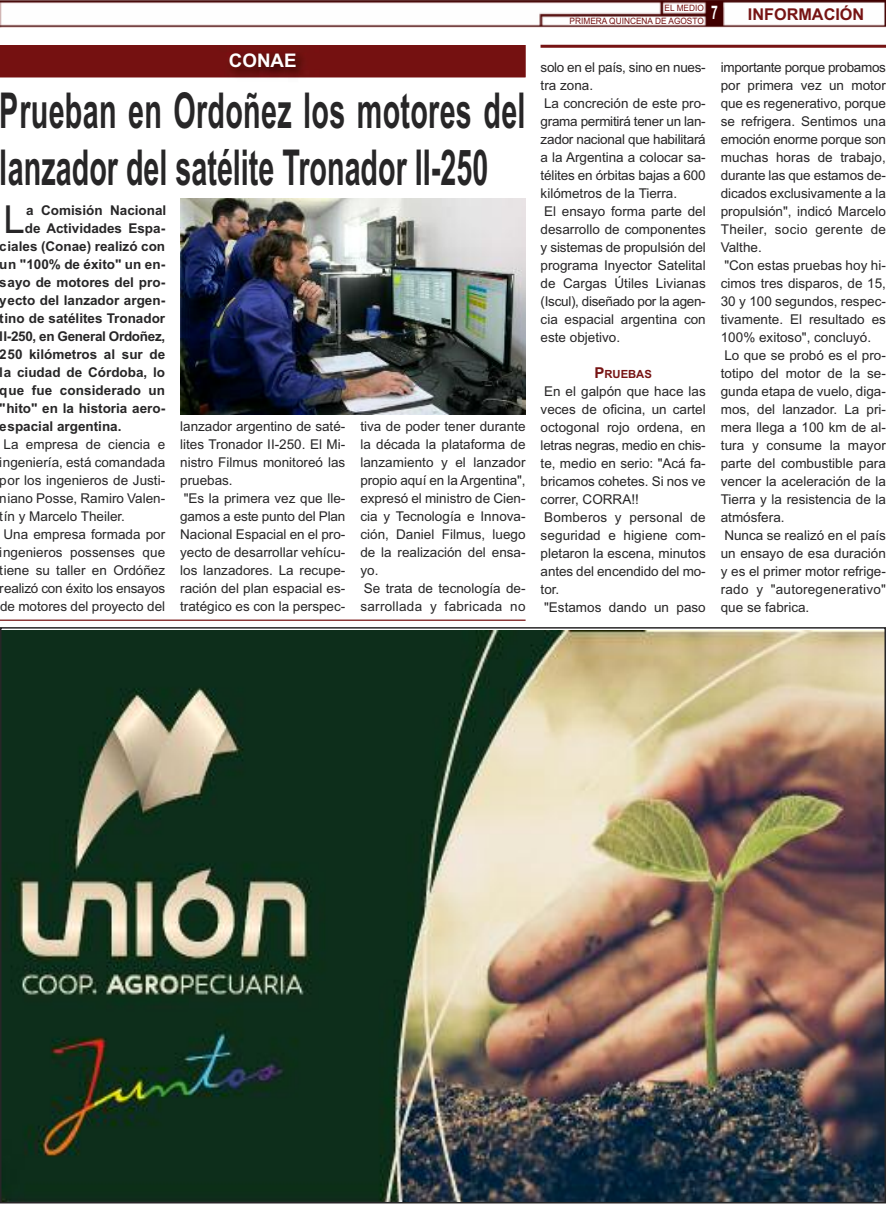
<style>
.page{position:relative;width:886px;height:1205px;background:#fff}
.page>*{position:absolute;margin:0;border:0;box-sizing:border-box;transform-origin:0 0}
.t1{font:700 49.5px/57px "Arial";color:#272627;scale:.58 1}
.t2{font:38.62px "Arial";color:#272627}
.t3{font:700 18.75px "Arial";color:#fff}
.t4{font:700 16.25px "Arial";color:#761313}
.t5{font:13.5px/18px "Arial";color:#272627}
.t6{font:700 13.5px "Arial";color:#272627}
.t7{font:700 13.5px "Arial";letter-spacing:-.025em;color:#272627}
.t8{font:700 11.25px "Arial";color:#761313}
.t9{font:8.75px/13.4px "Arial";color:#761313;scale:.95 1}
.s1{font-size:15px}
</style>
<div class="page">
<img style="left:0;top:44px;width:542px;height:34px">
<img style="left:0;top:45px;width:525px;height:32px">
<img style="left:3px;top:631px;width:880px;height:569px">
<hr style="left:0;top:619px;width:525px;height:2px;background:#761313">
<img style="left:181px;top:198px;width:344px;height:216px">
<hr style="left:540px;top:45px;width:346px;height:3px;background:#761313">
<img style="left:0;top:0;width:886px;height:28px">
<h3 class="t3" style="left:229px;top:50px;width:69px">conAe</h3>
<h1 class="t1" style="left:0;top:82px;width:908px">Prueban en ordoñez los motores del lanzador del satélite tronador ii-250</h1>
<h2 class="t2" style="left:4px;top:197px;width:23px">L</h2>
<p class="t6" style="left:26px;top:202px;width:142px">a comisión nacional</p>
<p class="t6" style="left:25px;top:220px;width:141px">de Actividades espa-</p>
<p class="t6" style="left:0;top:238px;width:167px">ciales (conae) realizó con</p>
<p class="t6" style="left:0;top:256px;width:166px">un "100% de éxito" un en-</p>
<p class="t6" style="left:0;top:274px;width:166px">sayo de motores del pro-</p>
<p class="t6" style="left:0;top:292px;width:166px">yecto del lanzador argen-</p>
<p class="t6" style="left:0;top:310px;width:167px">tino de satélites tronador</p>
<p class="t7" style="left:0;top:328px;width:167px">ii-250, en general ordoñez,</p>
<p class="t6" style="left:0;top:346px;width:167px">250 kilómetros al sur de</p>
<p class="t6" style="left:0;top:364px;width:167px">la ciudad de córdoba, lo</p>
<p class="t6" style="left:0;top:382px;width:167px">que fue considerado un</p>
<p class="t6" style="left:0;top:400px;width:166px">"hito" en la historia aero-</p>
<p class="t6" style="left:0;top:418px;width:123px">espacial argentina.</p>
<p class="t5" style="left:0;top:435px;width:167px">La empresa de ciencia e ingeniería, está comandada por los ingenieros de Justi&shy;niano Posse, Ramiro Valen&shy;tín y Marcelo Theiler.<br>Una empresa formada por ingenieros possenses que tiene su taller en Ordóñez realizó con éxito los ensayos de motores del proyecto del</p>
<p class="t5" style="left:180px;top:417px;width:167px">lanzador argentino de saté&shy;lites Tronador II-250. El Mi&shy;nistro Filmus monitoreó las pruebas.<br>"Es la primera vez que lle&shy;gamos a este punto del Plan<br>Nacional Espacial en el pro&shy;yecto de desarrollar vehícu&shy;los lanzadores. La recupe&shy;ración del plan espacial es&shy;tratégico es con la perspec-</p>
<p class="t5" style="left:360px;top:417px;width:167px">tiva de poder tener durante la década la plataforma de lanzamiento y el lanzador propio aquí en la Argentina", expresó el ministro de Cien&shy;cia y Tecnología e Innova&shy;ción, Daniel Filmus, luego de la realización del ensa&shy;yo.<br>Se trata de tecnología de&shy;sarrollada y fabricada no</p>
<p class="t9" style="left:569px;top:1px;width:157px;text-indent:95px">EL MEDIO<br>PRIMERA QUINCENA DE AGOSTO <sup>7</sup></p>
<p class="t4" style="left:748px;top:5px;width:118px">inForMAción</p>
<p class="t5" style="left:540px;top:58px;width:167px">solo en el país, sino en nues&shy;tra zona.<br>La concreción de este pro&shy;grama permitirá tener un lan&shy;zador nacional que habilitará a la Argentina a colocar sa&shy;télites en órbitas bajas a 600 kilómetros de la Tierra.<br>El ensayo forma parte del desarrollo de componentes y sistemas de propulsión del programa Inyector Satelital de Cargas Útiles Livianas (Iscul), diseñado por la agen&shy;cia espacial argentina con este objetivo.</p>
<p class="t8" style="left:594px;top:367px;width:59px"><span class="s1">P</span>rueBAs</p>
<p class="t5" style="left:540px;top:382px;width:167px">En el galpón que hace las veces de oficina, un cartel octogonal rojo ordena, en letras negras, medio en chis&shy;te, medio en serio: "Acá fa&shy;bricamos cohetes. Si nos ve correr, CORRA!!<br>Bomberos y personal de seguridad e higiene com&shy;pletaron la escena, minutos antes del encendido del mo&shy;tor.<br>"Estamos dando un paso</p>
<p class="t5" style="left:721px;top:58px;width:167px">importante porque probamos por primera vez un motor que es regenerativo, porque se refrigera. Sentimos una emoción enorme porque son muchas horas de trabajo, durante las que estamos de&shy;dicados exclusivamente a la propulsión", indicó Marcelo<br>Theiler, socio gerente de<br>Valthe.<br>"Con estas pruebas hoy hi&shy;cimos tres disparos, de 15,<br>30 y 100 segundos, respec&shy;tivamente. El resultado es<br>100% exitoso", concluyó.<br>Lo que se probó es el pro&shy;totipo del motor de la se&shy;gunda etapa de vuelo, diga&shy;mos, del lanzador. La pri&shy;mera llega a 100 km de al&shy;tura y consume la mayor parte del combustible para vencer la aceleración de la<br>Tierra y la resistencia de la atmósfera.<br>Nunca se realizó en el país un ensayo de esa duración y es el primer motor refrige&shy;rado y "autoregenerativo" que se fabrica.</p>
</div>
